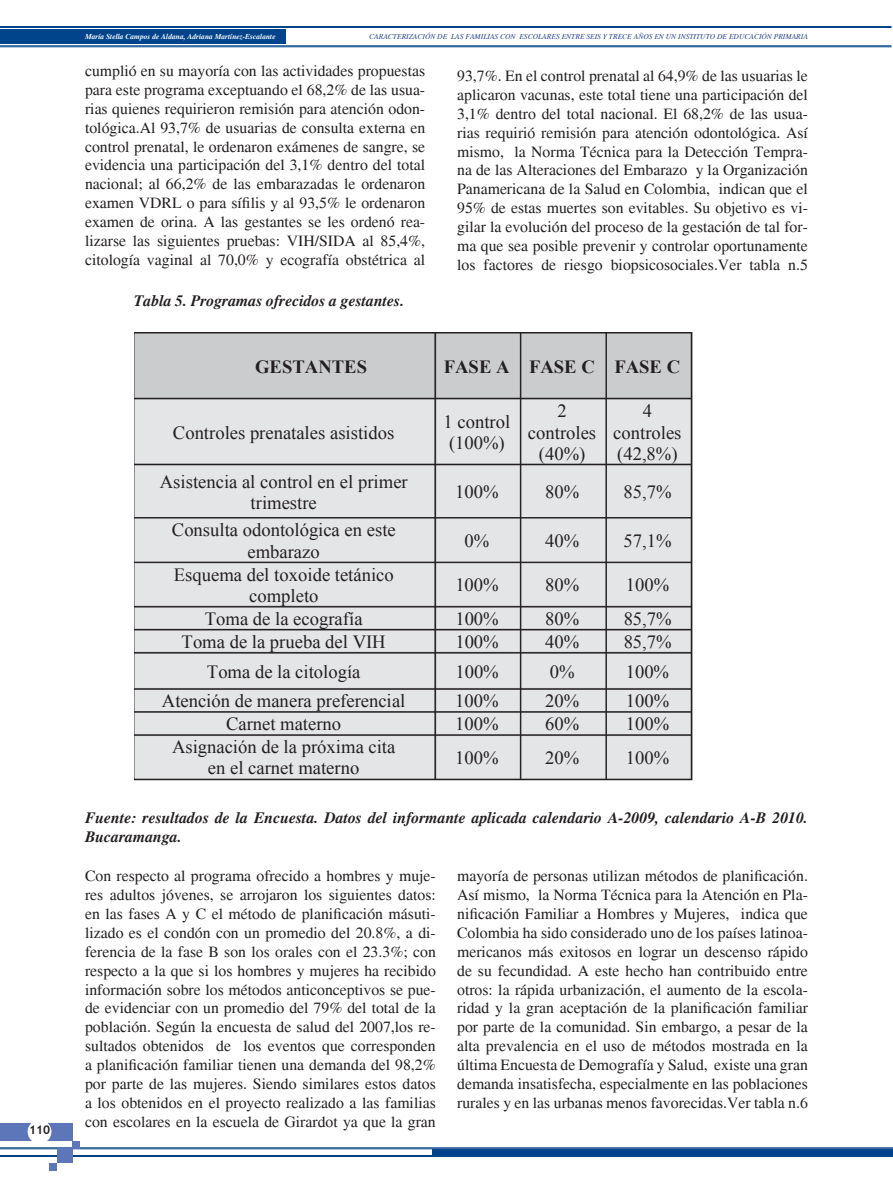
<style>
.page{position:relative;width:893px;height:1191px;background:#fff}
.page>*{position:absolute;margin:0;border:0;box-sizing:border-box;transform-origin:0 0}
.t1{font:18.6px/21.5px "Times New Roman";color:#231f20;text-align:center}
.t2{font:700 18.6px "Times New Roman";color:#231f20}
.Estilo_de_párrafo_1{font:15.75px/18.9px "Times";color:#231f20;text-align:justify}
.Estilo_de_párrafo_1-2{font:italic 700 15.75px/18.9px "Times";color:#231f20}
.t3{font:700 12px "Trebuchet MS";color:#231f20}
.Estilo_de_párrafo_1-3{font:italic 7.5px "Times";color:#253f8e}
.Estilo_de_párrafo_1-4{font:italic 700 7.5px "Times";color:#fff}
</style>
<div class="page">
<div style="left:0;top:1122px;width:72px;height:18px;background:#5d75b9"></div>
<div style="left:433px;top:1149px;width:460px;height:5px;background:#01448c"></div>
<hr style="left:0;top:1147px;width:893px;height:1px;background:#01448c">
<hr style="left:0;top:1148px;width:893px;height:1px;background:#01448c">
<hr style="left:0;top:1155px;width:893px;height:1px;background:#01448c">
<hr style="left:0;top:1156px;width:893px;height:1px;background:#01448c">
<div style="left:57px;top:1148px;width:15px;height:15px;background:#5d75b9"></div>
<div style="left:72px;top:1140px;width:8px;height:8px;background:#5d75b9"></div>
<div style="left:49px;top:1163px;width:8px;height:7px;background:#5d75b9"></div>
<div style="left:28px;top:1120px;width:23px;height:22px;background:#fff;border-radius:50%"></div>
<div style="left:28px;top:1119px;width:23px;height:24px;border:2px solid #fff;border-radius:50%"></div>
<img style="left:134px;top:332px;width:559px;height:449px">
<div style="left:0;top:30px;width:286px;height:14px;background:#01448c"></div>
<hr style="left:0;top:26px;width:891px;height:1px;background:#01448c">
<hr style="left:0;top:27px;width:891px;height:1px;background:#01448c">
<hr style="left:0;top:46px;width:891px;height:1px;background:#01448c">
<p class="t3" style="left:29px;top:1122px;width:23px">110</p>
<p class="Estilo_de_párrafo_1-4" style="left:85px;top:32px;width:192px">María Stella Campos de Aldana, Adriana Martínez-Escalante</p>
<p class="Estilo_de_párrafo_1-3" style="left:369px;top:33px;width:440px">CARACTERIZACIÓN DE LAS FAMILIAS CON ESCOLARES ENTRE SEIS Y TRECE AÑOS EN UN INSTITUTO DE EDUCACIÓN PRIMARIA</p>
<p class="Estilo_de_párrafo_1" style="left:85px;top:61px;width:342px">cumplió en su mayoría con las actividades propuestas para este programa exceptuando el 68,2% de las usua&shy;rias quienes requirieron remisión para atención odon&shy;tológica.Al 93,7% de usuarias de consulta externa en control prenatal, le ordenaron exámenes de sangre, se evidencia una participación del 3,1% dentro del total nacional; al 66,2% de las embarazadas le ordenaron examen VDRL o para sífilis y al 93,5% le ordenaron examen de orina. A las gestantes se les ordenó rea&shy;lizarse las siguientes pruebas: VIH/SIDA al 85,4%, citología vaginal al 70,0% y ecografía obstétrica al</p>
<p class="Estilo_de_párrafo_1" style="left:457px;top:66px;width:352px">93,7%. En el control prenatal al 64,9% de las usuarias le aplicaron vacunas, este total tiene una participación del 3,1% dentro del total nacional. El 68,2% de las usua&shy;rias requirió remisión para atención odontológica. Así mismo, la Norma Técnica para la Detección Tempra&shy;na de las Alteraciones del Embarazo y la Organización Panamericana de la Salud en Colombia, indican que el 95% de estas muertes son evitables. Su objetivo es vi&shy;gilar la evolución del proceso de la gestación de tal for&shy;ma que sea posible prevenir y controlar oportunamente los factores de riesgo biopsicosociales.Ver tabla n.5</p>
<p class="Estilo_de_párrafo_1-2" style="left:134px;top:292px;width:272px">Tabla 5. Programas ofrecidos a gestantes.</p>
<p class="t2" style="left:255px;top:356px;width:113px">GESTANTES</p>
<p class="t2" style="left:444px;top:356px;width:238px">FASE A FASE C FASE C</p>
<p class="t1" style="left:173px;top:422px;width:223px">Controles prenatales asistidos</p>
<p class="t1" style="left:444px;top:411px;width:68px;text-align:left">1 control (100%)</p>
<p class="t1" style="left:528px;top:400px;width:70px">2 controles (40%)</p>
<p class="t1" style="left:613px;top:400px;width:70px">4 controles (42,8%)</p>
<p class="t1" style="left:160px;top:470px;width:249px">Asistencia al control en el primer trimestre</p>
<p class="t1" style="left:455px;top:481px;width:45px">100%</p>
<p class="t1" style="left:545px;top:481px;width:36px">80%</p>
<p class="t1" style="left:624px;top:481px;width:50px">85,7%</p>
<p class="t1" style="left:172px;top:519px;width:225px">Consulta odontológica en este embarazo</p>
<p class="t1" style="left:465px;top:530px;width:26px">0%</p>
<p class="t1" style="left:545px;top:530px;width:36px">40%</p>
<p class="t1" style="left:624px;top:530px;width:50px">57,1%</p>
<p class="t1" style="left:174px;top:564px;width:221px">Esquema del toxoide tetánico completo</p>
<p class="t1" style="left:455px;top:574px;width:45px">100%</p>
<p class="t1" style="left:545px;top:574px;width:36px">80%</p>
<p class="t1" style="left:626px;top:574px;width:45px">100%</p>
<p class="t1" style="left:205px;top:608px;width:159px">Toma de la ecografía</p>
<p class="t1" style="left:455px;top:608px;width:45px">100%</p>
<p class="t1" style="left:545px;top:608px;width:36px">80%</p>
<p class="t1" style="left:624px;top:608px;width:50px">85,7%</p>
<p class="t1" style="left:182px;top:631px;width:206px">Toma de la prueba del VIH</p>
<p class="t1" style="left:455px;top:631px;width:45px">100%</p>
<p class="t1" style="left:545px;top:631px;width:36px">40%</p>
<p class="t1" style="left:624px;top:631px;width:50px">85,7%</p>
<p class="t1" style="left:207px;top:661px;width:155px">Toma de la citología</p>
<p class="t1" style="left:455px;top:661px;width:45px">100%</p>
<p class="t1" style="left:550px;top:661px;width:26px">0%</p>
<p class="t1" style="left:626px;top:661px;width:45px">100%</p>
<p class="t1" style="left:162px;top:690px;width:245px">Atención de manera preferencial</p>
<p class="t1" style="left:455px;top:690px;width:45px">100%</p>
<p class="t1" style="left:545px;top:690px;width:36px">20%</p>
<p class="t1" style="left:626px;top:690px;width:45px">100%</p>
<p class="t1" style="left:226px;top:713px;width:117px">Carnet materno</p>
<p class="t1" style="left:455px;top:713px;width:45px">100%</p>
<p class="t1" style="left:545px;top:713px;width:36px">60%</p>
<p class="t1" style="left:626px;top:713px;width:45px">100%</p>
<p class="t1" style="left:172px;top:736px;width:225px">Asignación de la próxima cita en el carnet materno</p>
<p class="t1" style="left:455px;top:747px;width:45px">100%</p>
<p class="t1" style="left:545px;top:747px;width:36px">20%</p>
<p class="t1" style="left:626px;top:747px;width:45px">100%</p>
<p class="Estilo_de_párrafo_1-2" style="left:85px;top:808px;width:724px">Fuente: resultados de la Encuesta. Datos del informante aplicada calendario A-2009, calendario A-B 2010.<br>Bucaramanga.</p>
<p class="Estilo_de_párrafo_1" style="left:457px;top:866px;width:352px">mayoría de personas utilizan métodos de planificación.<br>Así mismo, la Norma Técnica para la Atención en Pla&shy;nificación Familiar a Hombres y Mujeres, indica que Colombia ha sido considerado uno de los países latinoa&shy;mericanos más exitosos en lograr un descenso rápido de su fecundidad. A este hecho han contribuido entre otros: la rápida urbanización, el aumento de la escola&shy;ridad y la gran aceptación de la planificación familiar por parte de la comunidad. Sin embargo, a pesar de la alta prevalencia en el uso de métodos mostrada en la última Encuesta de Demografía y Salud, existe una gran demanda insatisfecha, especialmente en las poblaciones rurales y en las urbanas menos favorecidas.Ver tabla n.6</p>
<p class="Estilo_de_párrafo_1" style="left:85px;top:866px;width:352px">Con respecto al programa ofrecido a hombres y muje&shy;res adultos jóvenes, se arrojaron los siguientes datos: en las fases A y C el método de planificación másuti&shy;lizado es el condón con un promedio del 20.8%, a di&shy;ferencia de la fase B son los orales con el 23.3%; con respecto a la que si los hombres y mujeres ha recibido información sobre los métodos anticonceptivos se pue&shy;de evidenciar con un promedio del 79% del total de la población. Según la encuesta de salud del 2007,los re&shy;sultados obtenidos de los eventos que corresponden a planificación familiar tienen una demanda del 98,2% por parte de las mujeres. Siendo similares estos datos a los obtenidos en el proyecto realizado a las familias con escolares en la escuela de Girardot ya que la gran</p>
</div>
